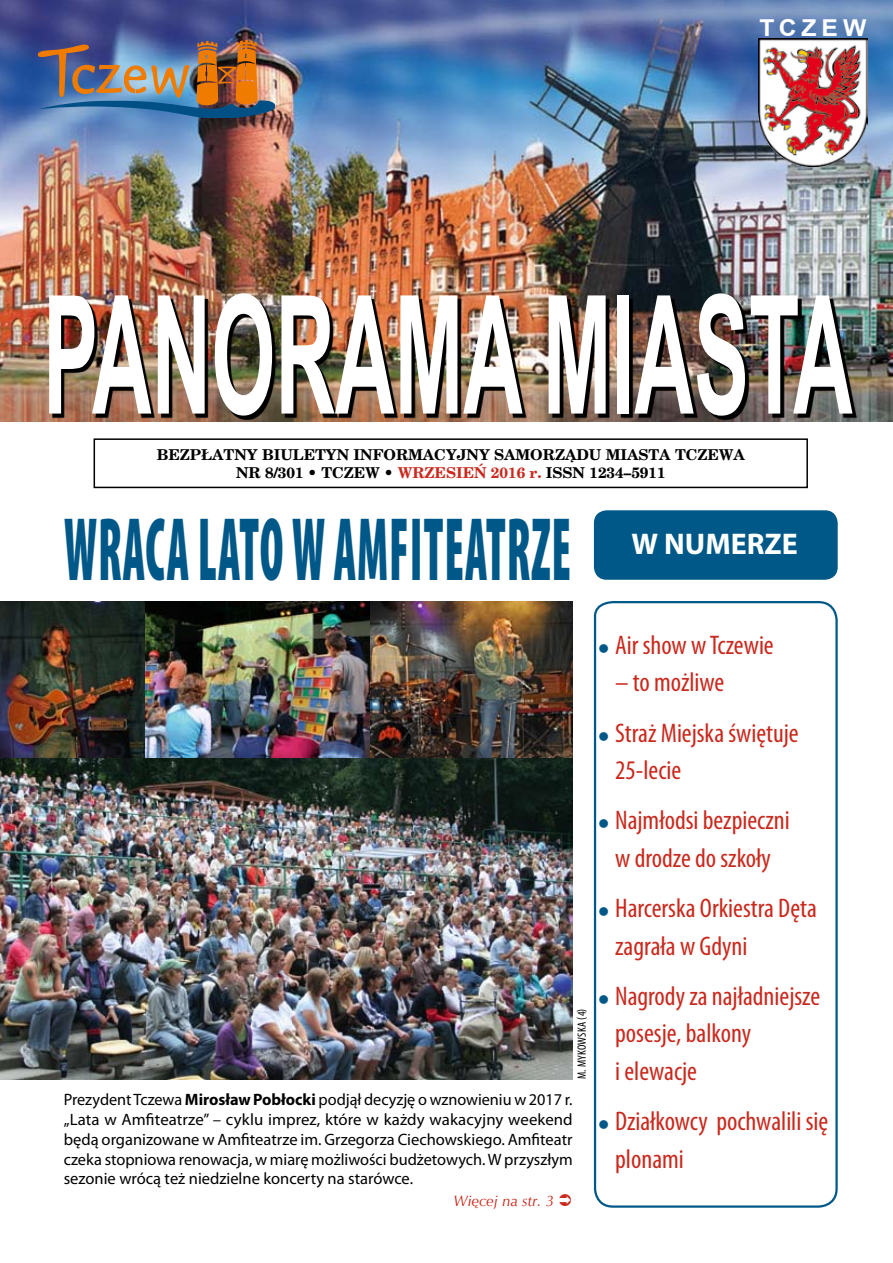
<style>
.page{position:relative;width:893px;height:1263px;background:#fff}
.page>*{position:absolute;margin:0;border:0;box-sizing:border-box;transform-origin:0 0}
.t1{font:700 165px "Arial";color:#fff;scale:.5 1}
.t2{font:900 condensed 90.75px "Myriad Pro";letter-spacing:.02em;color:#005888;scale:.53 1}
.t3{font:700 30px "Myriad Pro";color:#fff}
.t4{font:condensed 27px/37.5px "Myriad Pro";color:#ca291d}
.t5{font:700 23.25px "Arial";letter-spacing:.195em;color:#fff;scale:1.06 1}
.t6{font:16.5px/19.8px "Myriad Pro";color:#000;text-align:justify}
.t7{font:700 15px/18px "New Century Schlbk";color:#000}
.t8{font:italic 15px "CG Omega";color:#ca291d}
.t9{font:condensed 12px "Myriad Pro";letter-spacing:.02em;color:#000}
.s1{color:#ca291d}
.s2{font-weight:700}
.s3{color:#005888}
</style>
<div class="page">
<img style="left:0;top:0;width:893px;height:242px">
<div style="left:94px;top:438px;width:714px;height:50px;border:2px solid #000"></div>
<img style="left:759px;top:38px;width:109px;height:129px">
<img style="left:36px;top:40px;width:238px;height:78px">
<div style="left:594px;top:510px;width:244px;height:70px;background:#005888;border-radius:13px"></div>
<svg style="left:593px;top:601px;width:245px;height:607px"></svg>
<img style="left:0;top:242px;width:893px;height:239px">
<img style="left:0;top:758px;width:573px;height:321px">
<img style="left:0;top:601px;width:146px;height:157px">
<img style="left:146px;top:601px;width:427px;height:157px">
<svg style="left:830px;top:56px;width:3px;height:14px"></svg>
<h3 class="t5" style="left:759px;top:11px;width:102px">TCZEW</h3>
<h1 class="t1" style="left:43px;top:239px;width:1621px">PANORAMA MIASTA</h1>
<p class="t7" style="left:236px;top:446px;width:510px;text-indent:-79px">BEZPŁATNY BIULETYN INFORMACYJNY SAMORZĄDU MIASTA TCZEWA<br>NR 8/301 • TCZEW • <span class="s1">WRZESIE</span></p>
<p class="t7" style="left:474px;top:464px;width:193px"><span class="s1">Ń 2016 R.</span> ISSN 1234–5911</p>
<h2 class="t2" style="left:64px;top:491px;width:958px">WRACA LATO W AMFITEATRZE</h2>
<h3 class="t3" style="left:631px;top:524px;width:168px">W NUMERZE</h3>
<p class="t9" style="left:575px;top:1079px;width:72px;rotate:-90deg">M. Mykowska (4)</p>
<p class="t6" style="left:64px;top:1089px;width:510px">Prezydent Tczewa <span class="s2">Mirosław Pobłocki</span> podjął decyzję o wznowieniu w 2017 r. „Lata w Amfiteatrze” – cyklu imprez, które w każdy wakacyjny weekend będą organizowane w Amfiteatrze im. Grzegorza Ciechowskiego. Amfiteatr czeka stopniowa renowacja, w miarę możliwości budżetowych. W przyszłym sezonie wrócą też niedzielne koncerty na starówce.</p>
<p class="t8" style="left:453px;top:1192px;width:102px">Więcej na str. 3</p>
<h3 class="t4" style="left:598px;top:626px;width:177px"><span class="s3">●</span> Air show w Tczewie</h3>
<h3 class="t4" style="left:615px;top:663px;width:111px">– to możliwe</h3>
<h3 class="t4" style="left:615px;top:714px;width:185px;text-indent:-17px"><span class="s3">●</span> Straż Miejska świętuje<br>25-lecie</h3>
<h3 class="t4" style="left:598px;top:801px;width:193px;text-align:center"><span class="s3">●</span> Najmłodsi bezpieczni w drodze do szkoły</h3>
<h3 class="t4" style="left:615px;top:889px;width:203px;text-indent:-17px"><span class="s3">●</span> Harcerska Orkiestra Dęta zagrała w Gdyni</h3>
<h3 class="t4" style="left:615px;top:977px;width:206px;text-indent:-17px"><span class="s3">●</span> Nagrody za najładniejsze posesje, balkony<br>i elewacje</h3>
<h3 class="t4" style="left:615px;top:1102px;width:215px;text-indent:-17px"><span class="s3">●</span> Działkowcy pochwalili się plonami</h3>
</div>
